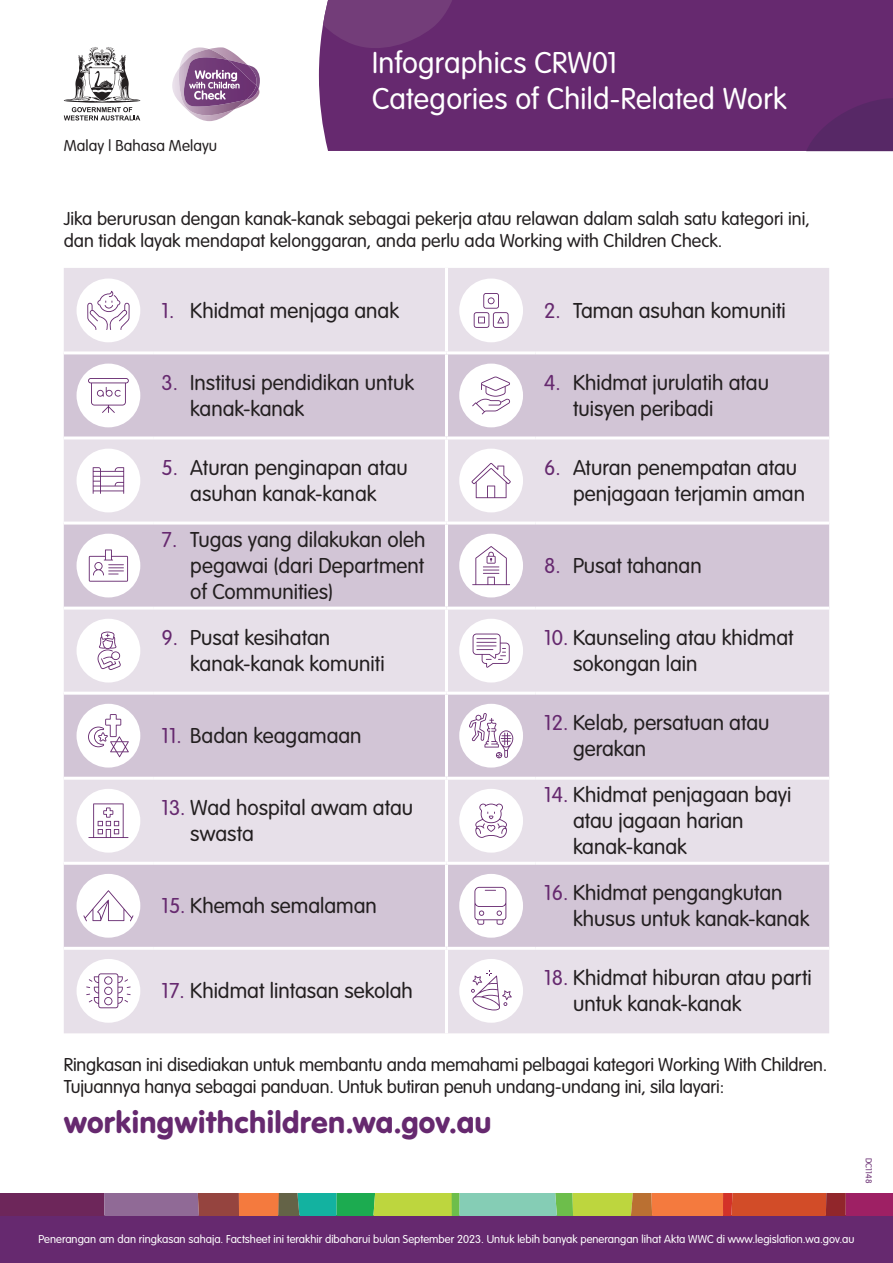
<style>
.page{position:relative;width:893px;height:1263px;background:#fff}
.page>*{position:absolute;margin:0;border:0;box-sizing:border-box;transform-origin:0 0}
.t1{font:300 31.5px/36.3px "VAG Rundschrift D";letter-spacing:.01em;color:#fff}
.t2{font:31.5px "VAG Rundschrift D";letter-spacing:.005em;color:#66296f}
.t3{font:300 22.5px/25.8px "VAG Rundschrift D";color:#231f20}
.Body{font:300 19.5px/22.4px "VAG Rundschrift D";letter-spacing:-.005em;color:#231f20}
.Body_2{font:300 16.5px "VAG Rundschrift D";letter-spacing:.005em;color:#231f20}
.Body-2{font:300 12px "VAG Rundschrift D";color:#fff}
.t4{font:300 9px "VAG Rundschrift D";letter-spacing:.015em;color:#66296f}
.s1{color:#66296f}
</style>
<div class="page">
<div style="left:319px;top:0;width:574px;height:151px;background:#66296f"></div>
<svg style="left:323px;top:0;width:134px;height:54px;background:#6f3776"></svg>
<svg style="left:806px;top:94px;width:87px;height:57px;background:#5c2869"></svg>
<div style="left:0;top:1215px;width:893px;height:48px;background:#66296f"></div>
<svg style="left:0;top:1194px;width:893px;height:21px;background:#9b7c5c"></svg>
<svg style="left:64px;top:47px;width:76px;height:74px"></svg>
<svg style="left:172px;top:47px;width:88px;height:74px"></svg>
<div style="left:64px;top:268px;width:765px;height:765px;background:#e7e0e9"></div>
<svg style="left:64px;top:354px;width:765px;height:593px;background:#dbd0de"></svg>
<hr style="left:64px;top:351px;width:89px;height:3px;background:#fff">
<hr style="left:153px;top:351px;width:293px;height:3px;background:#fff">
<hr style="left:446px;top:351px;width:90px;height:3px;background:#fff">
<hr style="left:536px;top:351px;width:293px;height:3px;background:#fff">
<hr style="left:64px;top:436px;width:89px;height:3px;background:#fff">
<hr style="left:153px;top:436px;width:293px;height:3px;background:#fff">
<hr style="left:446px;top:436px;width:90px;height:3px;background:#fff">
<hr style="left:536px;top:436px;width:293px;height:3px;background:#fff">
<hr style="left:64px;top:521px;width:89px;height:3px;background:#fff">
<hr style="left:153px;top:521px;width:293px;height:3px;background:#fff">
<hr style="left:446px;top:521px;width:90px;height:3px;background:#fff">
<hr style="left:536px;top:521px;width:293px;height:3px;background:#fff">
<hr style="left:64px;top:607px;width:89px;height:3px;background:#fff">
<hr style="left:153px;top:607px;width:293px;height:3px;background:#fff">
<hr style="left:446px;top:607px;width:90px;height:3px;background:#fff">
<hr style="left:536px;top:607px;width:293px;height:3px;background:#fff">
<hr style="left:64px;top:692px;width:89px;height:3px;background:#fff">
<hr style="left:153px;top:692px;width:293px;height:3px;background:#fff">
<hr style="left:446px;top:692px;width:90px;height:3px;background:#fff">
<hr style="left:536px;top:692px;width:293px;height:3px;background:#fff">
<hr style="left:64px;top:777px;width:89px;height:3px;background:#fff">
<hr style="left:153px;top:777px;width:293px;height:3px;background:#fff">
<hr style="left:446px;top:777px;width:90px;height:3px;background:#fff">
<hr style="left:536px;top:777px;width:293px;height:3px;background:#fff">
<hr style="left:64px;top:862px;width:89px;height:3px;background:#fff">
<hr style="left:153px;top:862px;width:293px;height:3px;background:#fff">
<hr style="left:446px;top:862px;width:90px;height:3px;background:#fff">
<hr style="left:536px;top:862px;width:293px;height:3px;background:#fff">
<hr style="left:64px;top:947px;width:89px;height:3px;background:#fff">
<hr style="left:153px;top:947px;width:293px;height:3px;background:#fff">
<hr style="left:446px;top:947px;width:90px;height:3px;background:#fff">
<hr style="left:536px;top:947px;width:293px;height:3px;background:#fff">
<hr style="left:445px;top:268px;width:3px;height:83px;background:#fff">
<hr style="left:445px;top:354px;width:3px;height:82px;background:#fff">
<hr style="left:445px;top:439px;width:3px;height:82px;background:#fff">
<hr style="left:445px;top:524px;width:3px;height:83px;background:#fff">
<hr style="left:445px;top:610px;width:3px;height:82px;background:#fff">
<hr style="left:445px;top:695px;width:3px;height:82px;background:#fff">
<hr style="left:445px;top:780px;width:3px;height:82px;background:#fff">
<hr style="left:445px;top:865px;width:3px;height:82px;background:#fff">
<hr style="left:445px;top:950px;width:3px;height:83px;background:#fff">
<div style="left:77px;top:279px;width:63px;height:63px;background:#fff;border-radius:50%"></div>
<svg style="left:87px;top:291px;width:43px;height:39px"></svg>
<div style="left:459px;top:279px;width:64px;height:63px;background:#fff;border-radius:50%"></div>
<svg style="left:474px;top:293px;width:35px;height:35px"></svg>
<div style="left:77px;top:364px;width:63px;height:63px;background:#fff;border-radius:50%"></div>
<svg style="left:88px;top:378px;width:41px;height:35px"></svg>
<div style="left:459px;top:364px;width:64px;height:63px;background:#fff;border-radius:50%"></div>
<svg style="left:472px;top:377px;width:38px;height:37px"></svg>
<div style="left:77px;top:449px;width:63px;height:63px;background:#fff;border-radius:50%"></div>
<svg style="left:93px;top:467px;width:31px;height:27px"></svg>
<div style="left:459px;top:449px;width:64px;height:63px;background:#fff;border-radius:50%"></div>
<svg style="left:472px;top:463px;width:39px;height:35px"></svg>
<div style="left:77px;top:534px;width:63px;height:63px;background:#fff;border-radius:50%"></div>
<svg style="left:89px;top:549px;width:39px;height:33px"></svg>
<div style="left:459px;top:534px;width:64px;height:63px;background:#fff;border-radius:50%"></div>
<svg style="left:472px;top:546px;width:38px;height:39px"></svg>
<div style="left:77px;top:619px;width:63px;height:63px;background:#fff;border-radius:50%"></div>
<svg style="left:97px;top:631px;width:24px;height:39px"></svg>
<div style="left:459px;top:619px;width:64px;height:63px;background:#fff;border-radius:50%"></div>
<svg style="left:473px;top:633px;width:37px;height:35px"></svg>
<div style="left:77px;top:704px;width:63px;height:63px;background:#fff;border-radius:50%"></div>
<svg style="left:88px;top:714px;width:41px;height:43px"></svg>
<div style="left:459px;top:704px;width:64px;height:63px;background:#fff;border-radius:50%"></div>
<svg style="left:469px;top:713px;width:44px;height:45px"></svg>
<div style="left:77px;top:789px;width:63px;height:64px;background:#fff;border-radius:50%"></div>
<svg style="left:88px;top:803px;width:40px;height:35px"></svg>
<div style="left:459px;top:789px;width:64px;height:64px;background:#fff;border-radius:50%"></div>
<svg style="left:475px;top:804px;width:32px;height:34px"></svg>
<div style="left:77px;top:874px;width:63px;height:64px;background:#fff;border-radius:50%"></div>
<svg style="left:83px;top:890px;width:50px;height:31px"></svg>
<div style="left:459px;top:874px;width:64px;height:64px;background:#fff;border-radius:50%"></div>
<svg style="left:474px;top:887px;width:32px;height:38px"></svg>
<div style="left:77px;top:959px;width:63px;height:64px;background:#fff;border-radius:50%"></div>
<svg style="left:86px;top:973px;width:45px;height:35px"></svg>
<div style="left:459px;top:959px;width:64px;height:64px;background:#fff;border-radius:50%"></div>
<svg style="left:471px;top:970px;width:41px;height:40px"></svg>
<p class="Body_2" style="left:64px;top:137px;width:155px">Malay | Bahasa Melayu</p>
<p class="t1" style="left:372px;top:45px;width:416px">Infographics CRW01<br>Categories of Child-Related Work</p>
<p class="Body" style="left:64px;top:208px;width:748px">Jika berurusan dengan kanak-kanak sebagai pekerja atau relawan dalam salah satu kategori ini, dan tidak layak mendapat kelonggaran, anda perlu ada Working with Children Check.</p>
<p class="t3" style="left:162px;top:298px;width:239px"><span class="s1">1.</span> Khidmat menjaga anak</p>
<p class="t3" style="left:544px;top:298px;width:243px"><span class="s1">2.</span> Taman asuhan komuniti</p>
<p class="t3" style="left:190px;top:370px;width:225px;text-indent:-29px"><span class="s1">3.</span> Institusi pendidikan untuk kanak-kanak</p>
<p class="t3" style="left:573px;top:370px;width:197px;text-indent:-29px"><span class="s1">4.</span> Khidmat jurulatih atau tuisyen peribadi</p>
<p class="t3" style="left:162px;top:455px;width:248px;text-align:center"><span class="s1">5.</span> Aturan penginapan atau asuhan kanak-kanak</p>
<p class="t3" style="left:573px;top:455px;width:234px;text-indent:-29px"><span class="s1">6.</span> Aturan penempatan atau penjagaan terjamin aman</p>
<p class="t3" style="left:190px;top:527px;width:237px;text-align:justify;text-indent:-29px"><span class="s1">7.</span> Tugas yang dilakukan oleh pegawai (dari Department of Communities)</p>
<p class="t3" style="left:544px;top:553px;width:159px"><span class="s1">8.</span> Pusat tahanan</p>
<p class="t3" style="left:190px;top:625px;width:196px;text-indent:-29px"><span class="s1">9.</span> Pusat kesihatan kanak-kanak komuniti</p>
<p class="t3" style="left:573px;top:625px;width:222px;text-indent:-29px"><span class="s1">10.</span> Kaunseling atau khidmat sokongan lain</p>
<p class="t3" style="left:162px;top:723px;width:201px"><span class="s1">11.</span> Badan keagamaan</p>
<p class="t3" style="left:190px;top:796px;width:224px;text-indent:-29px"><span class="s1">13.</span> Wad hospital awam atau swasta</p>
<p class="t3" style="left:162px;top:893px;width:217px"><span class="s1">15.</span> Khemah semalaman</p>
<p class="t3" style="left:162px;top:979px;width:253px"><span class="s1">17.</span> Khidmat lintasan sekolah</p>
<p class="t3" style="left:573px;top:710px;width:198px;text-indent:-29px"><span class="s1">12.</span> Kelab, persatuan atau gerakan</p>
<p class="t3" style="left:573px;top:783px;width:220px;text-indent:-29px"><span class="s1">14.</span> Khidmat penjagaan bayi atau jagaan harian kanak-kanak</p>
<p class="t3" style="left:573px;top:881px;width:238px;text-indent:-29px"><span class="s1">16.</span> Khidmat pengangkutan khusus untuk kanak-kanak</p>
<p class="t3" style="left:573px;top:966px;width:240px;text-indent:-29px"><span class="s1">18.</span> Khidmat hiburan atau parti untuk kanak-kanak</p>
<p class="Body" style="left:64px;top:1053px;width:765px">Ringkasan ini disediakan untuk membantu anda memahami pelbagai kategori Working With Children.<br>Tujuannya hanya sebagai panduan. Untuk butiran penuh undang-undang ini, sila layari:</p>
<h1 class="t2" style="left:64px;top:1103px;width:429px">workingwithchildren.wa.gov.au</h1>
<p class="t4" style="left:873px;top:1157px;width:27px;rotate:90deg">DC1148</p>
<p class="Body-2" style="left:39px;top:1232px;width:817px">Penerangan am dan ringkasan sahaja. Factsheet ini terakhir dibaharui bulan September 2023. Untuk lebih banyak penerangan lihat Akta WWC di www.legislation.wa.gov.au</p>
</div>
